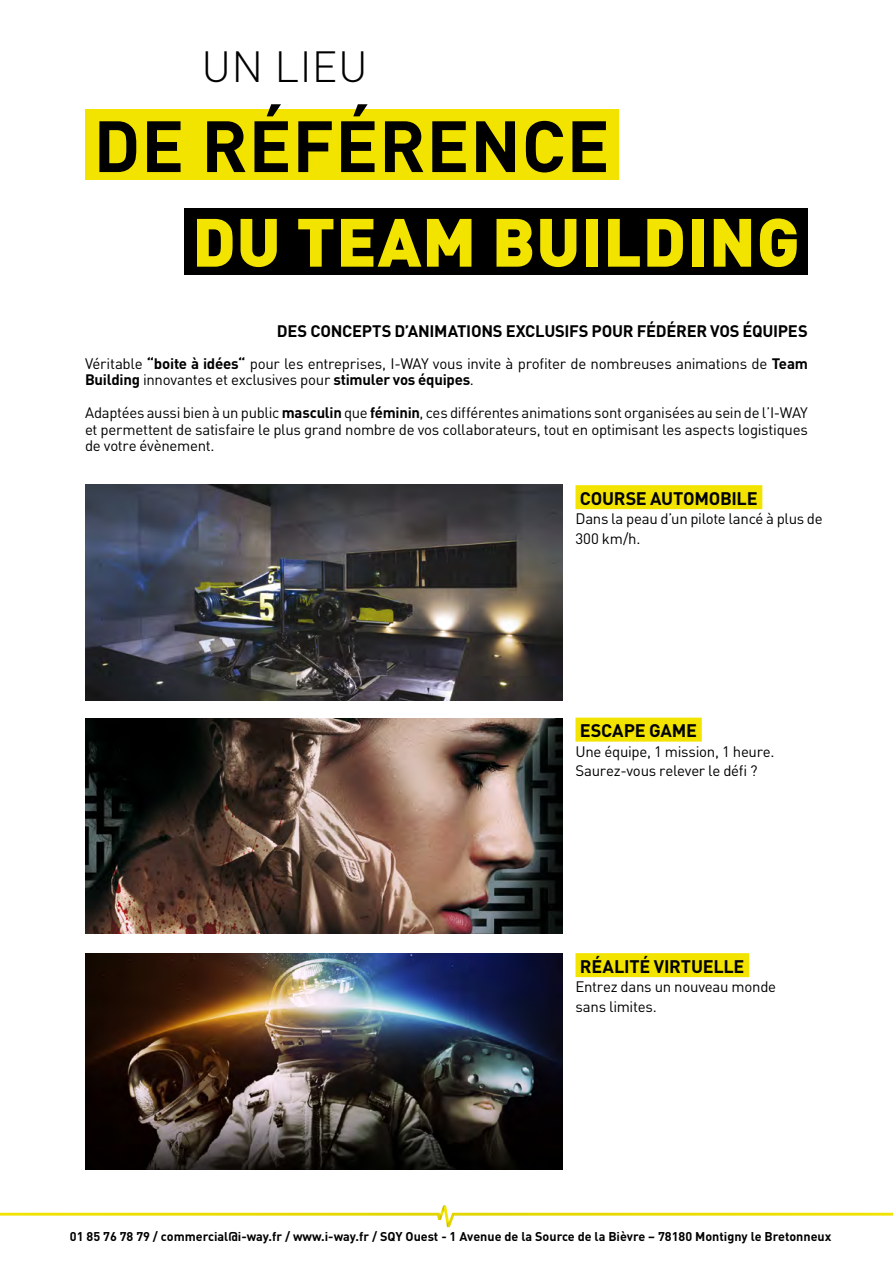
<style>
.page{position:relative;width:893px;height:1263px;background:#fff}
.page>*{position:absolute;margin:0;border:0;box-sizing:border-box;transform-origin:0 0}
.t1{font:700 71.25px "DIN Pro";letter-spacing:.01em;color:#000}
.t2{font:900 67.05px "DIN Pro";letter-spacing:.01em;color:#f3e400}
.t3{font:300 43.05px "DIN Pro";letter-spacing:.01em;color:#000}
.t4{font:700 18px "DIN Pro";letter-spacing:-.015em;color:#000}
.t5{font:700 16.5px "DIN Pro";letter-spacing:-.015em;color:#000}
.t6{font:15px/16.5px "DIN Pro";letter-spacing:-.02em;color:#000}
.t7{font:700 12.6px "DIN Pro";color:#000}
.s1{font-weight:700}
</style>
<div class="page">
<img style="left:85px;top:485px;width:478px;height:215px">
<img style="left:85px;top:954px;width:478px;height:215px">
<img style="left:85px;top:718px;width:478px;height:216px">
<svg style="left:0;top:1205px;width:893px;height:22px"></svg>
<div style="left:85px;top:109px;width:533px;height:71px;background:#f3e400"></div>
<div style="left:184px;top:208px;width:624px;height:66px;background:#000"></div>
<div style="left:575px;top:953px;width:174px;height:24px;background:#f3e400"></div>
<div style="left:575px;top:718px;width:127px;height:24px;background:#f3e400"></div>
<div style="left:575px;top:485px;width:187px;height:24px;background:#f3e400"></div>
<h3 class="t3" style="left:201px;top:33px;width:168px">UN LIEU</h3>
<h1 class="t1" style="left:93px;top:87px;width:518px">DE RÉFÉRENCE</h1>
<h2 class="t2" style="left:192px;top:185px;width:609px">DU TEAM BUILDING</h2>
<p class="t5" style="left:277px;top:317px;width:532px">DES CONCEPTS D’ANIMATIONS EXCLUSIFS POUR FÉDÉRER VOS ÉQUIPES</p>
<p class="t6" style="left:85px;top:353px;width:724px">Véritable <span class="s1">“boite à idées“</span> pour les entreprises, I-WAY vous invite à profiter de nombreuses animations de <span class="s1">Team<br>Building</span> innovantes et exclusives pour <span class="s1">stimuler vos équipes</span>.</p>
<p class="t6" style="left:85px;top:403px;width:724px;text-align:justify">Adaptées aussi bien à un public <span class="s1">masculin</span> que <span class="s1">féminin</span>, ces différentes animations sont organisées au sein de l’I-WAY et permettent de satisfaire le plus grand nombre de vos collaborateurs, tout en optimisant les aspects logistiques de votre évènement.</p>
<p class="t4" style="left:580px;top:483px;width:179px">COURSE AUTOMOBILE</p>
<p class="t6" style="left:575px;top:508px;width:249px;line-height:19.5px">Dans la peau d’un pilote lancé à plus de<br>300 km/h.</p>
<p class="t4" style="left:580px;top:716px;width:119px">ESCAPE GAME</p>
<p class="t6" style="left:575px;top:740px;width:201px;line-height:19.5px">Une équipe, 1 mission, 1 heure.<br>Saurez-vous relever le défi ?</p>
<p class="t4" style="left:580px;top:951px;width:166px">RÉALITÉ VIRTUELLE</p>
<p class="t6" style="left:575px;top:976px;width:202px;line-height:19.5px">Entrez dans un nouveau monde sans limites.</p>
<p class="t7" style="left:70px;top:1226px;width:763px">01 85 76 78 79 / commercial@i-way.fr / www.i-way.fr / SQY Ouest - 1 Avenue de la Source de la Bièvre – 78180 Montigny le Bretonneux</p>
</div>
